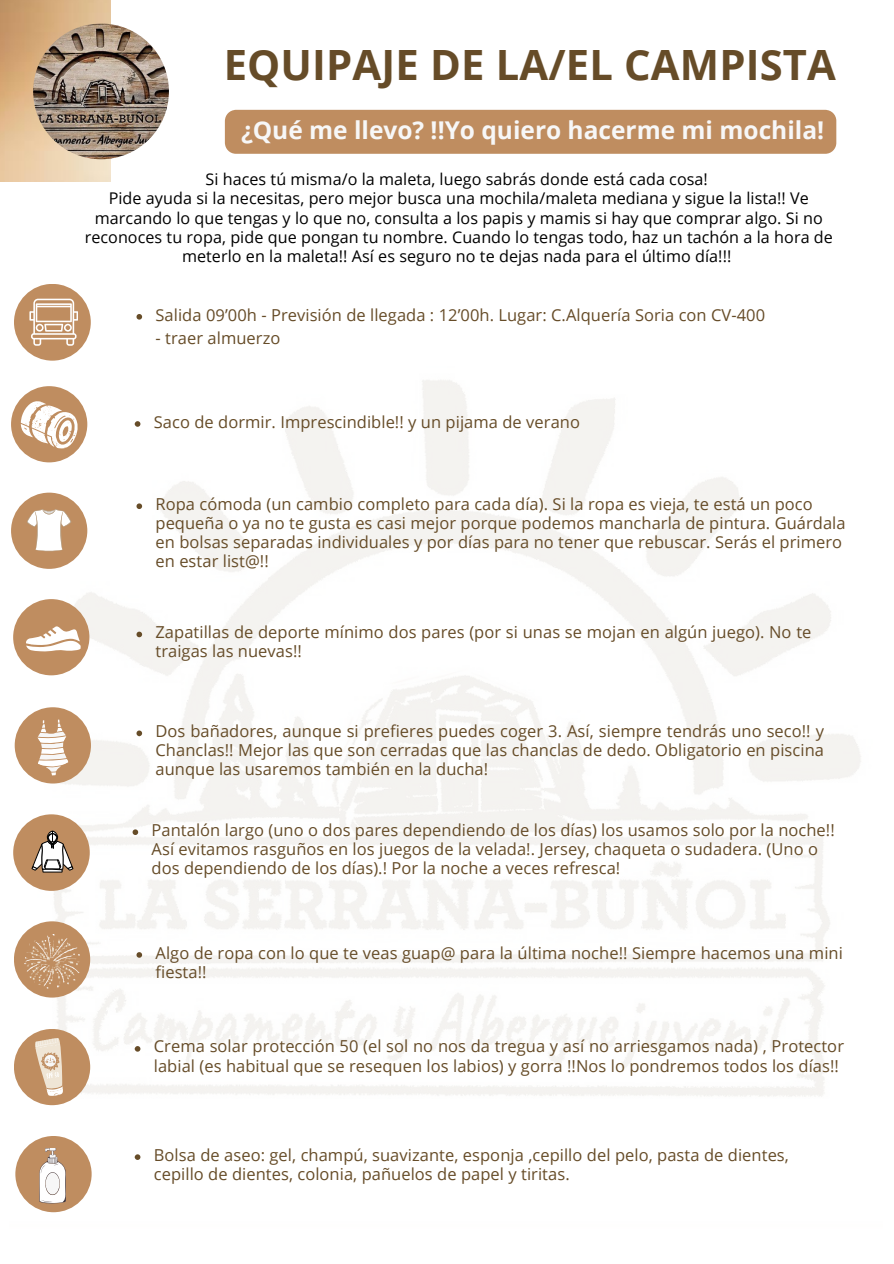
<style>
.page{position:relative;width:894px;height:1264px;background:#fff}
.page>*{position:absolute;margin:0;border:0;box-sizing:border-box;transform-origin:0 0}
.t1{font:700 41.7px "Open Sans";letter-spacing:.005em;color:#664c28}
.t2{font:700 24.45px "Open Sans";color:#f7f7f7}
.t3{font:16.5px/19.2px "Open Sans";letter-spacing:.005em;color:#664c28}
.t4{font:16.2px/19.2px "Open Sans";letter-spacing:.005em;color:#000;text-align:center}
</style>
<div class="page">
<img style="left:14px;top:380px;width:847px;height:833px">
<svg style="left:13px;top:814px;width:77px;height:76px;fill:#bf8d60"></svg>
<svg style="left:13px;top:599px;width:76px;height:76px;fill:#bf8d60"></svg>
<svg style="left:26px;top:625px;width:55px;height:27px"></svg>
<svg style="left:11px;top:492px;width:76px;height:77px;fill:#bf8d60"></svg>
<svg style="left:27px;top:509px;width:44px;height:42px"></svg>
<img style="left:0;top:0;width:110px;height:181px">
<img style="left:33px;top:23px;width:136px;height:136px;border-radius:50%">
<svg style="left:14px;top:921px;width:76px;height:76px"></svg>
<svg style="left:24px;top:933px;width:58px;height:55px;background:#c69971"></svg>
<svg style="left:15px;top:707px;width:76px;height:76px;fill:#bf8d60"></svg>
<svg style="left:33px;top:718px;width:40px;height:58px"></svg>
<svg style="left:14px;top:1028px;width:76px;height:77px;fill:#bf8d60"></svg>
<svg style="left:35px;top:1037px;width:28px;height:58px;background:#dec6ae"></svg>
<svg style="left:11px;top:386px;width:76px;height:76px;fill:#bf8d60"></svg>
<svg style="left:21px;top:400px;width:57px;height:48px"></svg>
<svg style="left:32px;top:830px;width:41px;height:49px"></svg>
<svg style="left:132px;top:829px;width:6px;height:6px"></svg>
<svg style="left:15px;top:1135px;width:77px;height:77px;fill:#bf8d60"></svg>
<svg style="left:39px;top:1147px;width:27px;height:56px"></svg>
<svg style="left:135px;top:421px;width:5px;height:6px"></svg>
<svg style="left:135px;top:1046px;width:5px;height:5px"></svg>
<svg style="left:135px;top:1154px;width:5px;height:5px"></svg>
<svg style="left:136px;top:503px;width:6px;height:6px"></svg>
<svg style="left:136px;top:631px;width:6px;height:6px"></svg>
<svg style="left:136px;top:730px;width:6px;height:6px"></svg>
<svg style="left:136px;top:952px;width:6px;height:5px"></svg>
<div style="left:225px;top:110px;width:611px;height:44px;background:#bf8d60;border-radius:11px"></div>
<svg style="left:14px;top:284px;width:77px;height:76px;fill:#bf8d60"></svg>
<svg style="left:24px;top:298px;width:57px;height:49px;background:#d0ab8a"></svg>
<svg style="left:136px;top:314px;width:6px;height:5px"></svg>
<p class="t1" style="left:223px;top:35px;width:613px">EQUIPAJE DE LA/EL CAMPISTA</p>
<p class="t2" style="left:241px;top:113px;width:584px">¿Qué me llevo? !!Yo quiero hacerme mi mochila!</p>
<h1 class="t4" style="left:205px;top:169px;width:504px">Si haces tú misma/o la maleta, luego sabrás donde está cada cosa!</h1>
<p class="t4" style="left:85px;top:188px;width:749px">Pide ayuda si la necesitas, pero mejor busca una mochila/maleta mediana y sigue la lista!! Ve marcando lo que tengas y lo que no, consulta a los papis y mamis si hay que comprar algo. Si no reconoces tu ropa, pide que pongan tu nombre. Cuando lo tengas todo, haz un tachón a la hora de meterlo en la maleta!! Así es seguro no te dejas nada para el último día!!!</p>
<p class="t3" style="left:155px;top:305px;width:611px">Salida 09’00h - Previsión de llegada : 12’00h. Lugar: C.Alquería Soria con CV-400</p>
<p class="t3" style="left:155px;top:328px;width:126px">- traer almuerzo</p>
<h2 class="t3" style="left:154px;top:412px;width:427px">Saco de dormir. Imprescindible!! y un pijama de verano</h2>
<p class="t3" style="left:155px;top:494px;width:691px">Ropa cómoda (un cambio completo para cada día). Si la ropa es vieja, te está un poco pequeña o ya no te gusta es casi mejor porque podemos mancharla de pintura. Guárdala en bolsas separadas individuales y por días para no tener que rebuscar. Serás el primero en estar list@!!</p>
<p class="t3" style="left:155px;top:622px;width:657px">Zapatillas de deporte mínimo dos pares (por si unas se mojan en algún juego). No te traigas las nuevas!!</p>
<p class="t3" style="left:155px;top:721px;width:669px;text-align:justify">Dos bañadores, aunque si prefieres puedes coger 3. Así, siempre tendrás uno seco!! y Chanclas!! Mejor las que son cerradas que las chanclas de dedo. Obligatorio en piscina aunque las usaremos también en la ducha!</p>
<p class="t3" style="left:151px;top:819px;width:684px">Pantalón largo (uno o dos pares dependiendo de los días) los usamos solo por la noche!!<br>Así evitamos rasguños en los juegos de la velada!. Jersey, chaqueta o sudadera. (Uno o dos dependiendo de los días).! Por la noche a veces refresca!</p>
<p class="t3" style="left:155px;top:942px;width:688px">Algo de ropa con lo que te veas guap@ para la última noche!! Siempre hacemos una mini fiesta!!</p>
<p class="t3" style="left:154px;top:1036px;width:691px">Crema solar protección 50 (el sol no nos da tregua y así no arriesgamos nada) , Protector labial (es habitual que se resequen los labios) y gorra !!Nos lo pondremos todos los días!!</p>
<p class="t3" style="left:154px;top:1144px;width:636px">Bolsa de aseo: gel, champú, suavizante, esponja ,cepillo del pelo, pasta de dientes, cepillo de dientes, colonia, pañuelos de papel y tiritas.</p>
</div>
